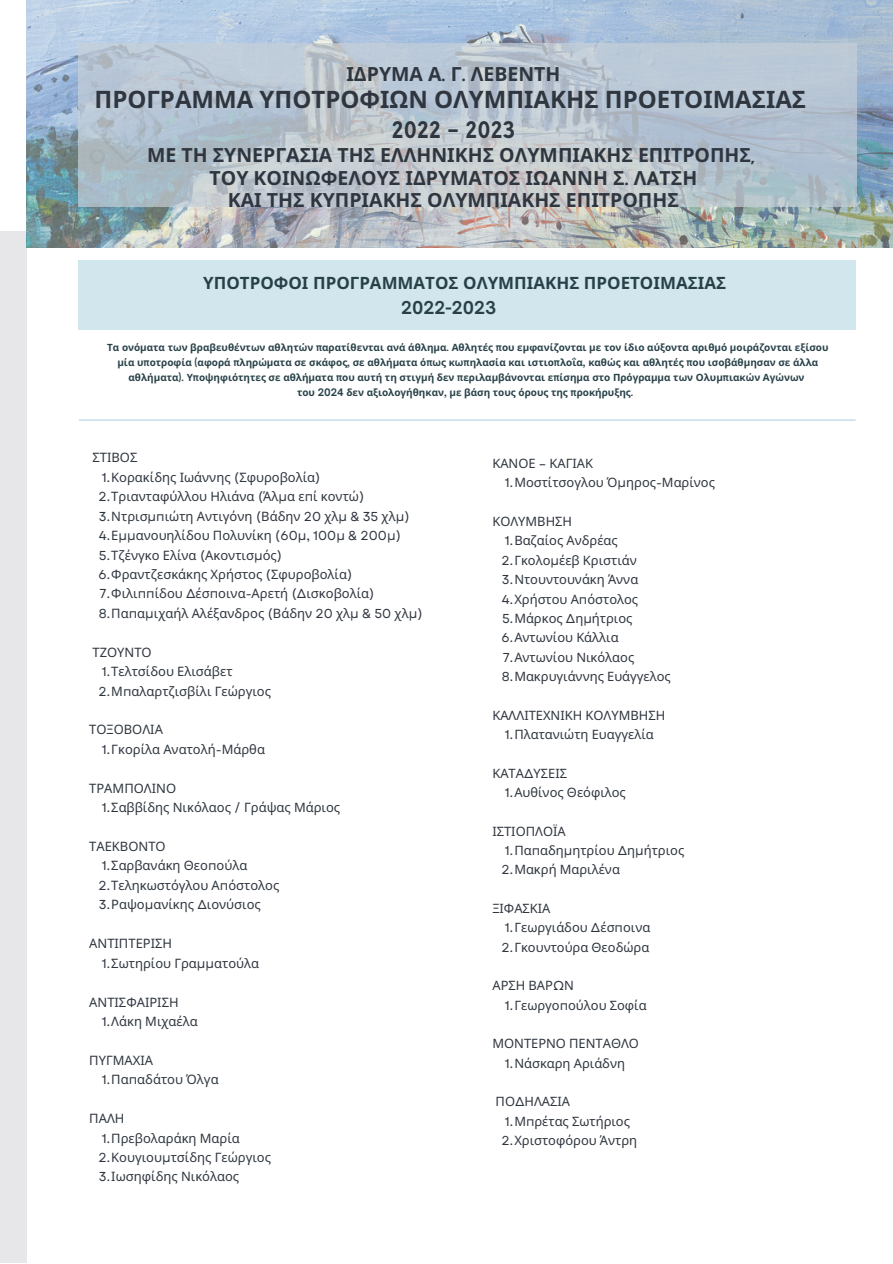
<style>
.page{position:relative;width:893px;height:1264px;background:#fff}
.page>*{position:absolute;margin:0;border:0;box-sizing:border-box;transform-origin:0 0}
.t1{font:700 24px "Noto Sans";color:#2f363f}
.t2{font:700 24px "MADE Evolve Sans";color:#2f363f}
.t3{font:700 19.5px/22.5px "Noto Sans";color:#2f363f;text-align:center}
.t4{font:700 16.95px "Noto Sans";color:#284149}
.t5{font:700 16.95px "Open Sauce One";color:#284149}
.t6{font:12.9px/19.5px "Noto Sans";color:#2f363f}
.t7{font:12.9px "Garet";color:#2f363f}
.t8{font:700 9.9px/15px "Noto Sans";color:#284149;text-align:center}
.s1{font-family:"MADE Evolve Sans"}
.s2{font-family:"Open Sauce One"}
.s3{font-family:"Garet"}
.s4{font-family:"Noto Sans"}
</style>
<div class="page">
<div style="left:0;top:231px;width:26px;height:1031px;background:#e7e6e9"></div>
<img style="left:26px;top:0;width:866px;height:247px">
<svg style="left:79px;top:44px;width:777px;height:163px;background:#bac5cf"></svg>
<div style="left:79px;top:260px;width:776px;height:69px;background:#d2e6ed"></div>
<hr style="left:79px;top:419px;width:776px;height:1px;background:#b1d4e0">
<h2 class="t3" style="left:346px;top:62px;width:215px">ΙΔΡΥΜΑ Α<span class="s1">.</span> Γ<span class="s1">.</span> ΛΕΒΕΝΤΗ</h2>
<h1 class="t1" style="left:94px;top:83px;width:713px">ΠΡΟΓΡΑΜΜΑ ΥΠΟΤΡΟΦΙΩΝ ΟΛΥΜΠΙΑΚΗΣ ΠΡΟΕΤΟΙΜΑΣΙΑΣ</h1>
<h1 class="t2" style="left:391px;top:115px;width:125px">2022 – 2023</h1>
<h2 class="t3" style="left:147px;top:143px;width:609px">ΜΕ ΤΗ ΣΥΝΕΡΓΑΣΙΑ ΤΗΣ ΕΛΛΗΝΙΚΗΣ ΟΛΥΜΠΙΑΚΗΣ ΕΠΙΤΡΟΠΗΣ<span class="s1">,<br></span>ΤΟΥ ΚΟΙΝΩΦΕΛΟΥΣ ΙΔΡΥΜΑΤΟΣ ΙΩ<span class="s1">A</span>ΝΝΗ Σ<span class="s1">.</span> Λ<span class="s1">A</span>ΤΣΗ<br>ΚΑΙ ΤΗΣ ΚΥΠΡΙΑΚΗΣ ΟΛΥΜΠΙΑΚΗΣ ΕΠΙΤΡΟΠΗΣ</h2>
<h3 class="t4" style="left:203px;top:271px;width:524px">ΥΠΟΤΡΟΦΟΙ ΠΡΟΓΡΑΜΜΑΤΟΣ ΟΛΥΜΠΙΑΚΗΣ ΠΡΟΕΤΟΙΜΑΣΙΑΣ</h3>
<h3 class="t5" style="left:401px;top:297px;width:96px">2022-2023</h3>
<p class="t8" style="left:107px;top:340px;width:722px">Τα ονόματα των βραβευθέντων αθλητών <span class="s2">π</span>αρατίθενται ανά άθλημα<span class="s2">.</span> Αθλητές <span class="s2">π</span>ου εμφανίζονται με τον ίδιο αύξοντα αριθμό μοιράζονται εξίσου μία υ<span class="s2">π</span>οτροφία <span class="s2">(</span>αφορά <span class="s2">π</span>ληρώματα σε σκάφος<span class="s2">,</span> σε αθλήματα ό<span class="s2">π</span>ως κω<span class="s2">π</span>ηλασία και ιστιο<span class="s2">π</span>λοΐα<span class="s2">,</span> καθώς και αθλητές <span class="s2">π</span>ου ισοβάθμησαν σε άλλα αθλήματα<span class="s2">).</span> Υ<span class="s2">π</span>οψηφιότητες σε αθλήματα <span class="s2">π</span>ου αυτή τη στιγμή δεν <span class="s2">π</span>εριλαμβάνονται ε<span class="s2">π</span>ίσημα στο Πρόγραμμα των Ολυμ<span class="s2">π</span>ιακών Αγώνων<br>του <span class="s2">2024</span> δεν αξιολογήθηκαν<span class="s2">,</span> με βάση τους όρους της <span class="s2">π</span>ροκήρυξης<span class="s2">.</span></p>
<p class="t6" style="left:92px;top:447px;width:46px">ΣΤΙΒΟΣ</p>
<p class="t6" style="left:98px;top:467px;width:313px"><span class="s3">1.</span>Κορακίδης Ιωάννης <span class="s3">(</span>Σφυροβολία<span class="s3">)<br>2.</span>Τριανταφύλλου Ηλιάνα <span class="s3">(</span>Άλ<span class="s3">μ</span>α ε<span class="s3">π</span>ί κοντώ<span class="s3">)<br>3.</span>Ντρισ<span class="s3">μπ</span>ιώτη Αντιγόνη <span class="s3">(</span>Βάδην <span class="s3">20</span> χλ<span class="s3">μ &amp; 35</span> χλ<span class="s3">μ)</span></p>
<p class="t7" style="left:99px;top:526px;width:304px">4.<span class="s4">Ε</span>μμ<span class="s4">ανουηλίδου Πολυνίκη</span> (60μ, 100μ &amp; 200μ)</p>
<p class="t6" style="left:98px;top:545px;width:326px"><span class="s3">5.</span>Τζένγκο Ελίνα <span class="s3">(</span>Ακοντισ<span class="s3">μ</span>ός<span class="s3">)<br>6.</span>Φραντζεσκάκης Χρήστος <span class="s3">(</span>Σφυροβολία<span class="s3">)<br>7.</span>Φιλι<span class="s3">ππ</span>ίδου <span class="s3">Δ</span>έσ<span class="s3">π</span>οινα<span class="s3">-</span>Αρετή <span class="s3">(Δ</span>ισκοβολία<span class="s3">)<br>8.</span>Πα<span class="s3">π</span>α<span class="s3">μ</span>ιχαήλ Αλέξανδρος <span class="s3">(</span>Βάδην <span class="s3">20</span> χλ<span class="s3">μ &amp; 50</span> χλ<span class="s3">μ)</span></p>
<p class="t6" style="left:92px;top:642px;width:61px">ΤΖΟΥΝΤΟ</p>
<p class="t6" style="left:98px;top:661px;width:174px"><span class="s3">1.</span>Τελτσίδου Ελισάβετ<br><span class="s3">2.</span>Μ<span class="s3">π</span>αλαρτζισβίλι Γεώργιος</p>
<p class="t6" style="left:89px;top:719px;width:75px">ΤΟΞΟΒΟΛΙΑ</p>
<p class="t6" style="left:102px;top:739px;width:165px"><span class="s3">1.</span>Γκορίλα Ανατολή<span class="s3">-</span>Μάρθα</p>
<p class="t6" style="left:89px;top:778px;width:88px">ΤΡΑΜΠΟΛΙΝΟ</p>
<p class="t6" style="left:102px;top:797px;width:240px"><span class="s3">1.</span>Σαββίδης Νικόλαος <span class="s3">/</span> Γράψας Μάριος</p>
<p class="t6" style="left:89px;top:836px;width:78px">ΤΑΕΚΒΟΝΤΟ</p>
<p class="t6" style="left:98px;top:855px;width:182px"><span class="s3">1.</span>Σαρβανάκη Θεο<span class="s3">π</span>ούλα<br><span class="s3">2.</span>Τεληκωστόγλου Α<span class="s3">π</span>όστολος<br><span class="s3">3.</span>Ραψο<span class="s3">μ</span>ανίκης <span class="s3">Δ</span>ιονύσιος</p>
<p class="t6" style="left:89px;top:933px;width:84px">ΑΝΤΙΠΤΕΡΙΣΗ</p>
<p class="t6" style="left:102px;top:952px;width:159px"><span class="s3">1.</span>Σωτηρίου Γρα<span class="s3">μμ</span>ατούλα</p>
<p class="t6" style="left:89px;top:991px;width:91px">ΑΝΤΙΣΦΑΙΡΙΣΗ</p>
<p class="t6" style="left:102px;top:1011px;width:98px"><span class="s3">1.</span>Λάκη Μιχαέλα</p>
<p class="t6" style="left:89px;top:1050px;width:65px">ΠΥΓΜΑΧΙΑ</p>
<p class="t6" style="left:102px;top:1069px;width:118px"><span class="s3">1.</span>Πα<span class="s3">π</span>αδάτου Όλγα</p>
<p class="t6" style="left:89px;top:1108px;width:37px">ΠΑΛΗ</p>
<p class="t6" style="left:98px;top:1127px;width:174px"><span class="s3">1.</span>Πρεβολαράκη Μαρία<br><span class="s3">2.</span>Κουγιου<span class="s3">μ</span>τσίδης Γεώργιος<br><span class="s3">3.</span>Ιωσηφίδης Νικόλαος</p>
<p class="t6" style="left:492px;top:453px;width:102px">ΚΑΝΟΕ <span class="s3">–</span> ΚΑΓΙΑΚ</p>
<p class="t6" style="left:504px;top:472px;width:212px"><span class="s3">1.</span>Μοστίτσογλου Ό<span class="s3">μ</span>ηρος<span class="s3">-</span>Μαρίνος</p>
<p class="t6" style="left:492px;top:511px;width:81px">ΚΟΛΥΜΒΗΣΗ</p>
<p class="t6" style="left:501px;top:531px;width:171px"><span class="s3">1.</span>Βαζαίος Ανδρέας<br><span class="s3">2.</span>Γκολο<span class="s3">μ</span>έεβ Κριστιάν<br><span class="s3">3.</span>Ντουντουνάκη Άννα<br><span class="s3">4.</span>Χρήστου Α<span class="s3">π</span>όστολος<br><span class="s3">5.</span>Μάρκος <span class="s3">Δ</span>η<span class="s3">μ</span>ήτριος<br><span class="s3">6.</span>Αντωνίου Κάλλια<br><span class="s3">7.</span>Αντωνίου Νικόλαος<br><span class="s3">8.</span>Μακρυγιάννης Ευάγγελος</p>
<p class="t6" style="left:492px;top:704px;width:174px">ΚΑΛΛΙΤΕΧΝΙΚΗ ΚΟΛΥΜΒΗΣΗ</p>
<p class="t6" style="left:504px;top:724px;width:150px"><span class="s3">1.</span>Πλατανιώτη Ευαγγελία</p>
<p class="t6" style="left:492px;top:762px;width:76px">ΚΑΤΑ<span class="s3">Δ</span>ΥΣΕΙΣ</p>
<p class="t6" style="left:504px;top:782px;width:123px"><span class="s3">1.</span>Αυθίνος Θεόφιλος</p>
<p class="t6" style="left:492px;top:820px;width:75px">ΙΣΤΙΟΠΛΟΪΑ</p>
<p class="t6" style="left:501px;top:840px;width:184px"><span class="s3">1.</span>Πα<span class="s3">π</span>αδη<span class="s3">μ</span>ητρίου <span class="s3">Δ</span>η<span class="s3">μ</span>ήτριος<br><span class="s3">2.</span>Μακρή Μαριλένα</p>
<p class="t6" style="left:492px;top:898px;width:60px">ΞΙΦΑΣΚΙΑ</p>
<p class="t6" style="left:501px;top:917px;width:150px"><span class="s3">1.</span>Γεωργιάδου <span class="s3">Δ</span>έσ<span class="s3">π</span>οινα<br><span class="s3">2.</span>Γκουντούρα Θεοδώρα</p>
<p class="t6" style="left:492px;top:975px;width:83px">ΑΡΣΗ ΒΑΡ<span class="s3">Ω</span>Ν</p>
<p class="t6" style="left:504px;top:994px;width:143px"><span class="s3">1.</span>Γεωργο<span class="s3">π</span>ούλου Σοφία</p>
<p class="t6" style="left:492px;top:1033px;width:148px">ΜΟΝΤΕΡΝΟ ΠΕΝΤΑΘΛΟ</p>
<p class="t6" style="left:504px;top:1052px;width:122px"><span class="s3">1.</span>Νάσκαρη Αριάδνη</p>
<p class="t6" style="left:495px;top:1091px;width:76px">ΠΟ<span class="s3">Δ</span>ΗΛΑΣΙΑ</p>
<p class="t6" style="left:501px;top:1111px;width:137px"><span class="s3">1.</span>Μ<span class="s3">π</span>ρέτας Σωτήριος<br><span class="s3">2.</span>Χριστοφόρου Άντρη</p>
</div>
